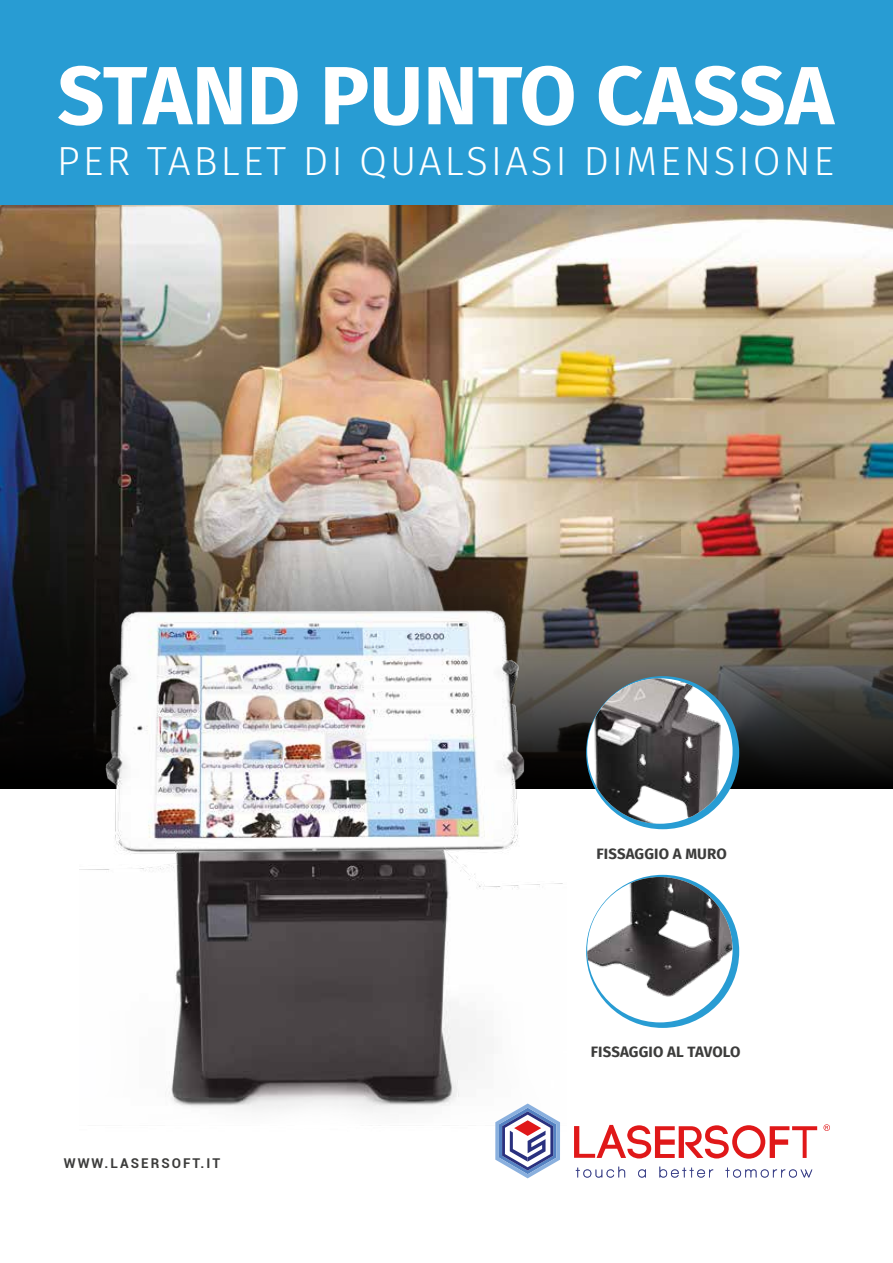
<style>
.page{position:relative;width:893px;height:1263px;background:#fff}
.page>*{position:absolute;margin:0;border:0;box-sizing:border-box;transform-origin:0 0}
.t1{font:700 82.5px "Fira Sans";color:#fff}
.t2{font:300 40.5px "Fira Sans";letter-spacing:.07em;color:#fff}
.t3{font:700 15px "Fira Sans";letter-spacing:.01em;color:#3c3c3b}
.t4{font:700 13.5px "Roboto";letter-spacing:.15em;color:#3c3c3b}
</style>
<div class="page">
<img style="left:0;top:204px;width:893px;height:328px">
<div style="left:0;top:0;width:893px;height:204px;background:#289cd3"></div>
<img style="left:0;top:532px;width:893px;height:256px">
<img style="left:79px;top:579px;width:487px;height:600px">
<div style="left:586px;top:676px;width:153px;height:153px;background:#289cd3;border-radius:50%"></div>
<div style="left:587px;top:678px;width:146px;height:146px;background:#fff;border-radius:50%"></div>
<img style="left:587px;top:678px;width:136px;height:146px">
<svg style="left:586px;top:875px;width:153px;height:153px"></svg>
<div style="left:587px;top:877px;width:146px;height:145px;background:#fff;border-radius:50%"></div>
<img style="left:587px;top:877px;width:146px;height:122px">
<svg style="left:574px;top:1125px;width:243px;height:34px"></svg>
<svg style="left:495px;top:1103px;width:65px;height:75px"></svg>
<svg style="left:823px;top:1124px;width:7px;height:7px"></svg>
<svg style="left:576px;top:1166px;width:49px;height:11px"></svg>
<svg style="left:638px;top:1169px;width:8px;height:8px"></svg>
<svg style="left:659px;top:1166px;width:54px;height:11px"></svg>
<svg style="left:725px;top:1167px;width:87px;height:10px"></svg>
<h1 class="t1" style="left:57px;top:26px;width:778px">STAND PUNTO CASSA</h1>
<h2 class="t2" style="left:57px;top:132px;width:779px">PER TABLET DI QUALSIASI DIMENSIONE</h2>
<p class="t3" style="left:596px;top:841px;width:132px">FISSAGGIO A MURO</p>
<p class="t4" style="left:64px;top:1153px;width:158px">WWW.LASERSOFT.IT</p>
<p class="t3" style="left:591px;top:1039px;width:151px">FISSAGGIO AL TAVOLO</p>
</div>
